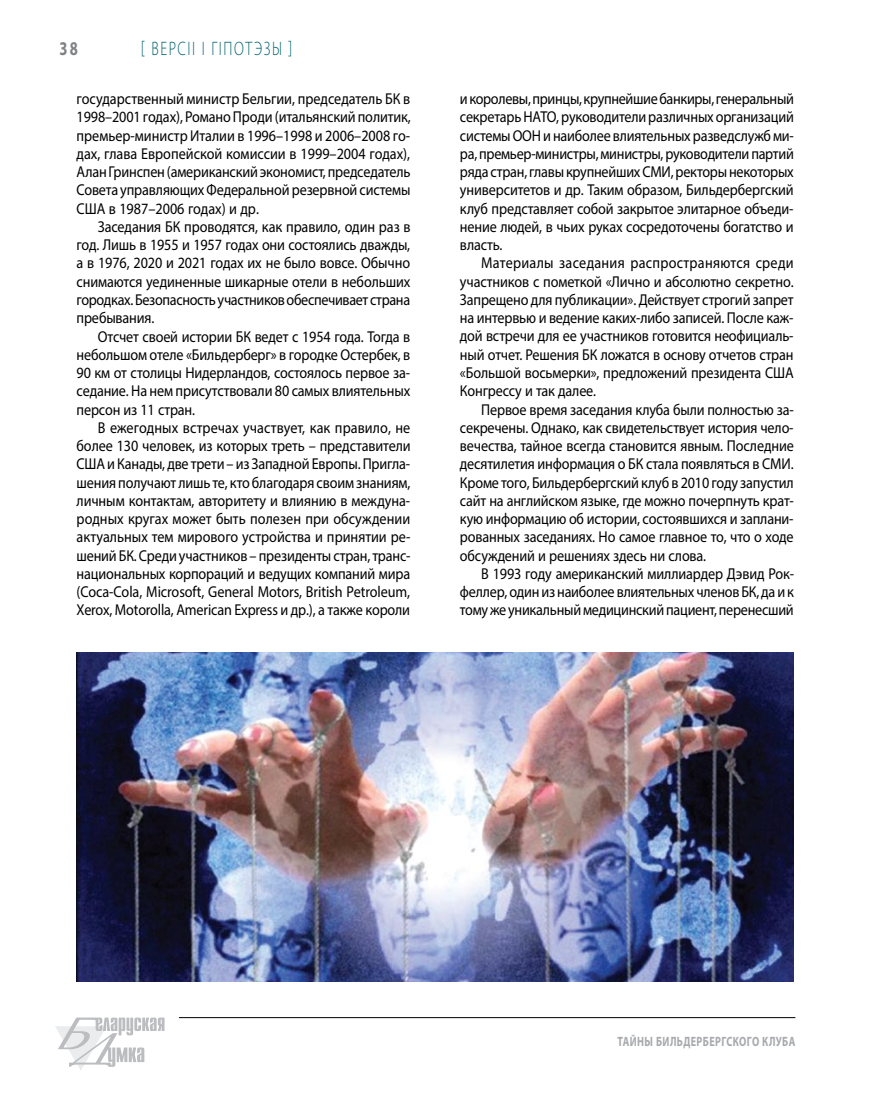
<style>
.page{position:relative;width:872px;height:1106px;background:#fff}
.page>*{position:absolute;margin:0;border:0;box-sizing:border-box;transform-origin:0 0}
.t1{font:300 19.5px "Myriad Pro";color:#00636d;scale:.75 1}
.t2{font:700 19.5px "Myriad Pro";color:#808285;scale:.75 1}
.t3{font:15.75px/18.3px "Myriad Pro";letter-spacing:-.01em;color:#000;text-align:justify;scale:.9 1}
.t4{font:700 13.5px "Myriad Pro";letter-spacing:.04em;color:#a7a9ac;scale:.75 1}
</style>
<div class="page">
<hr style="left:179px;top:1017px;width:616px;height:1px;background:#000">
<svg style="left:55px;top:1017px;width:109px;height:53px"></svg>
<img style="left:76px;top:652px;width:718px;height:330px">
<p class="t2" style="left:60px;top:36px;width:26px">38</p>
<p class="t1" style="left:141px;top:38px;width:36px">[ Версіі</p>
<p class="t1" style="left:202px;top:38px;width:26px">і гіпотэзы</p>
<p class="t1" style="left:289px;top:38px;width:7px">]</p>
<p class="t3" style="left:77px;top:89px;width:373px">государственный министр Бельгии, председатель БК в 1998–2001 годах), Романо Проди (итальянский политик, премьер-министр Италии в 1996–1998 и 2006–2008 го&shy;дах, глава Европейской комиссии в 1999–2004 годах), Алан Гринспен (американский экономист, председатель Совета управляющих Федеральной резервной системы США в 1987–2006 годах) и др.</p>
<p class="t3" style="left:77px;top:217px;width:373px;text-indent:21px">Заседания БК проводятся, как правило, один раз в год. Лишь в 1955 и 1957 годах они состоялись дважды, а в 1976, 2020 и 2021 годах их не было вовсе. Обычно снимаются уединенные шикарные отели в небольших городках. Безопасность участников обеспечивает страна пребывания.</p>
<p class="t3" style="left:77px;top:327px;width:372px;text-indent:21px">Отсчет своей истории БК ведет с 1954 года. Тогда в небольшом отеле «Бильдерберг» в городке Остербек, в 90 км от столицы Нидерландов, состоялось первое за&shy;седание. На нем присутствовали 80 самых влиятельных персон из 11 стран.</p>
<p class="t3" style="left:77px;top:418px;width:373px;text-indent:21px">В ежегодных встречах участвует, как правило, не более 130 человек, из которых треть – представители США и Канады, две трети – из Западной Европы. Пригла&shy;шения получают лишь те, кто благодаря своим знаниям, личным контактам, авторитету и влиянию в междуна&shy;родных кругах может быть полезен при обсуждении актуальных тем мирового устройства и принятии ре&shy;шений БК. Среди участников – президенты стран, транс&shy;национальных корпораций и ведущих компаний мира (Coca-Cola, Microsoft, General Motors, British Petroleum, Xerox, Motorolla, American Express и др.), а также короли</p>
<p class="t3" style="left:460px;top:89px;width:372px">и королевы, принцы, крупнейшие банкиры, генеральный секретарь НАТО, руководители различных организаций системы ООН и наиболее влиятельных разведслужб ми&shy;ра, премьер-министры, министры, руководители партий ряда стран, главы крупнейших СМИ, ректоры некоторых университетов и др. Таким образом, Бильдербергский клуб представляет собой закрытое элитарное объеди&shy;нение людей, в чьих руках сосредоточены богатство и власть.</p>
<p class="t3" style="left:460px;top:254px;width:372px;text-indent:21px">Материалы заседания распространяются среди участников с пометкой «Лично и абсолютно секретно.<br>Запрещено для публикации». Действует строгий запрет на интервью и ведение каких-либо записей. После каж&shy;дой встречи для ее участников готовится неофициаль&shy;ный отчет. Решения БК ложатся в основу отчетов стран «Большой восьмерки», предложений президента США Конгрессу и так далее.</p>
<p class="t3" style="left:460px;top:400px;width:372px;text-indent:21px">Первое время заседания клуба были полностью за&shy;секречены. Однако, как свидетельствует история чело&shy;вечества, тайное всегда становится явным. Последние десятилетия информация о БК стала появляться в СМИ.<br>Кроме того, Бильдербергский клуб в 2010 году запустил сайт на английском языке, где можно почерпнуть крат&shy;кую информацию об истории, состоявшихся и заплани&shy;рованных заседаниях. Но самое главное то, что о ходе обсуждений и решениях здесь ни слова.</p>
<p class="t3" style="left:460px;top:564px;width:373px;text-indent:21px">В 1993 году американский миллиардер Дэвид Рок&shy;феллер, один из наиболее влиятельных членов БК, да и к тому же уникальный медицинский пациент, перенесший</p>
<p class="t4" style="left:617px;top:1032px;width:239px">Тайны Бильдербергского клуба</p>
</div>
